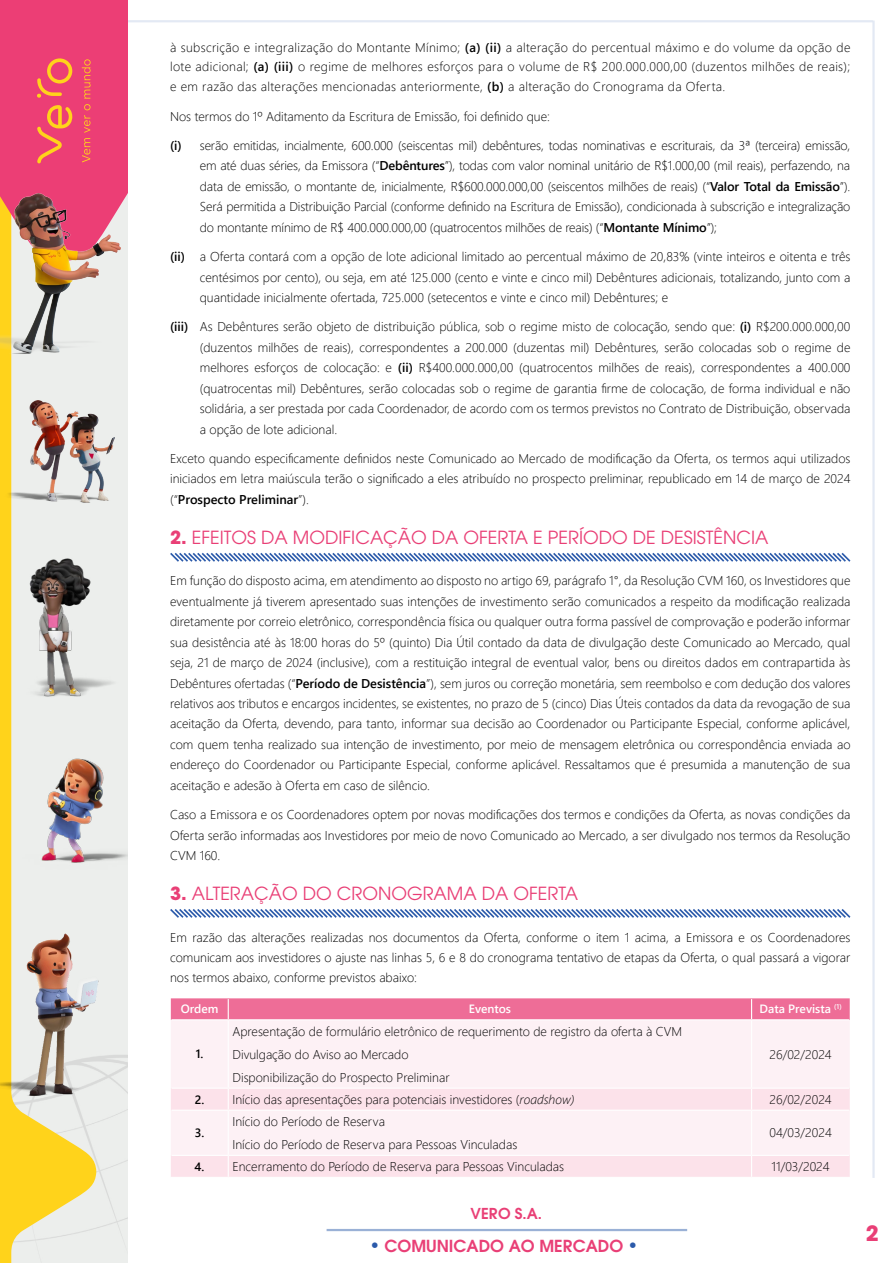
<style>
.page{position:relative;width:893px;height:1263px;background:#fff}
.page>*{position:absolute;margin:0;border:0;box-sizing:border-box;transform-origin:0 0}
.t1{font:700 21px "ITC Avant Garde Pro";color:#e93f76}
.t2{font:18px "ITC Avant Garde Pro";color:#e93f76}
.t3{font:600 16.5px "ITC Avant Garde Pro";color:#e93f76}
.t4{font:600 15px "ITC Avant Garde Pro";color:#e93f76}
.t5{font:300 12.75px/20.4px "Segoe UI";color:#000;text-align:justify}
.t6{font:600 12px "Segoe UI";color:#fff}
.t7{font:600 12px "Segoe UI";color:#000}
.s1{font-weight:600}
.s2{font-weight:700}
.s3{font-weight:600;font-size:12px}
.s4{font-style:italic}
.s5{font-size:18px;color:#2b5aaa}
</style>
<div class="page">
<hr style="left:872px;top:21px;width:3px;height:1157px;background:#d5deee">
<hr style="left:327px;top:1229px;width:360px;height:2px;background:#6487c1">
<hr style="left:61px;top:20px;width:812px;height:2px;background:#d5deee">
<div style="left:0;top:0;width:128px;height:1263px;background:#eceeec"></div>
<img style="left:96px;top:1055px;width:32px;height:175px">
<svg style="left:0;top:358px;width:96px;height:905px"></svg>
<svg style="left:0;top:0;width:128px;height:250px;background:#ec4673"></svg>
<img style="left:5px;top:400px;width:110px;height:108px">
<img style="left:18px;top:554px;width:95px;height:149px">
<img style="left:17px;top:736px;width:111px;height:137px">
<img style="left:0;top:194px;width:120px;height:164px">
<img style="left:0;top:932px;width:106px;height:169px">
<svg style="left:170px;top:552px;width:681px;height:10px"></svg>
<svg style="left:170px;top:909px;width:681px;height:9px"></svg>
<div style="left:171px;top:1020px;width:679px;height:68px;background:#fdf1f5"></div>
<svg style="left:171px;top:1088px;width:679px;height:89px;fill:#fdf1f5"></svg>
<div style="left:171px;top:998px;width:679px;height:22px;background:#ee6d97"></div>
<hr style="left:228px;top:1020px;width:1px;height:67px;background:#fff">
<hr style="left:751px;top:1020px;width:1px;height:67px;background:#fff">
<svg style="left:228px;top:1089px;width:1px;height:20px"></svg>
<svg style="left:751px;top:1089px;width:1px;height:20px"></svg>
<hr style="left:228px;top:1111px;width:1px;height:44px;background:#fff">
<hr style="left:751px;top:1111px;width:1px;height:44px;background:#fff">
<svg style="left:228px;top:1156px;width:1px;height:21px"></svg>
<svg style="left:751px;top:1156px;width:1px;height:21px"></svg>
<hr style="left:172px;top:1019px;width:56px;height:1px;background:#fff">
<hr style="left:228px;top:1019px;width:524px;height:1px;background:#fff">
<hr style="left:752px;top:1019px;width:97px;height:1px;background:#fff">
<hr style="left:172px;top:1087px;width:56px;height:2px;background:#fff">
<hr style="left:228px;top:1087px;width:524px;height:2px;background:#fff">
<hr style="left:752px;top:1087px;width:97px;height:2px;background:#fff">
<hr style="left:172px;top:1109px;width:56px;height:2px;background:#fff">
<hr style="left:228px;top:1109px;width:524px;height:2px;background:#fff">
<hr style="left:752px;top:1109px;width:97px;height:2px;background:#fff">
<hr style="left:172px;top:1155px;width:56px;height:1px;background:#fff">
<hr style="left:228px;top:1155px;width:524px;height:1px;background:#fff">
<hr style="left:752px;top:1155px;width:97px;height:1px;background:#fff">
<p class="t5" style="left:170px;top:36px;width:682px;line-height:19.6px">à subscrição e integralização do Montante Mínimo; <span class="s1">(a) (ii)</span> a alteração do percentual máximo e do volume da opção de lote adicional; <span class="s1">(a) (iii)</span> o regime de melhores esforços para o volume de R$ 200.000.000,00 (duzentos milhões de reais); e em razão das alterações mencionadas anteriormente, <span class="s1">(b)</span> a alteração do Cronograma da Oferta.</p>
<p class="t5" style="left:170px;top:105px;width:381px">Nos termos do 1º Aditamento da Escritura de Emissão, foi definido que:</p>
<p class="t5" style="left:200px;top:134px;width:652px;text-indent:-30px"><span class="s1">(i)</span> serão emitidas, incialmente, 600.000 (seiscentas mil) debêntures, todas nominativas e escriturais, da 3ª (terceira) emissão, em até duas séries, da Emissora (“<span class="s1">Debêntures</span>”), todas com valor nominal unitário de R$1.000,00 (mil reais), perfazendo, na data de emissão, o montante de, inicialmente, R$600.000.000,00 (seiscentos milhões de reais) (“<span class="s1">Valor Total da Emissão</span>”).<br>Será permitida a Distribuição Parcial (conforme definido na Escritura de Emissão), condicionada à subscrição e integralização do montante mínimo de R$ 400.000.000,00 (quatrocentos milhões de reais) (“<span class="s1">Montante Mínimo</span>”);</p>
<p class="t5" style="left:200px;top:245px;width:652px;text-indent:-30px"><span class="s1">(ii)</span> a Oferta contará com a opção de lote adicional limitado ao percentual máximo de 20,83% (vinte inteiros e oitenta e três centésimos por cento), ou seja, em até 125.000 (cento e vinte e cinco mil) Debêntures adicionais, totalizando, junto com a quantidade inicialmente ofertada, 725.000 (setecentos e vinte e cinco mil) Debêntures; e</p>
<p class="t5" style="left:200px;top:315px;width:652px;text-indent:-30px"><span class="s1">(iii)</span> As Debêntures serão objeto de distribuição pública, sob o regime misto de colocação, sendo que: <span class="s1">(i)</span> R$200.000.000,00 (duzentos milhões de reais), correspondentes a 200.000 (duzentas mil) Debêntures, serão colocadas sob o regime de melhores esforços de colocação: e <span class="s1">(ii)</span> R$400.000.000,00 (quatrocentos milhões de reais), correspondentes a 400.000 (quatrocentas mil) Debêntures, serão colocadas sob o regime de garantia firme de colocação, de forma individual e não solidária, a ser prestada por cada Coordenador, de acordo com os termos previstos no Contrato de Distribuição, observada a opção de lote adicional.</p>
<p class="t5" style="left:170px;top:447px;width:682px">Exceto quando especificamente definidos neste Comunicado ao Mercado de modificação da Oferta, os termos aqui utilizados iniciados em letra maiúscula terão o significado a eles atribuído no prospecto preliminar, republicado em 14 de março de 2024 (“<span class="s1">Prospecto Preliminar</span>”).</p>
<h2 class="t2" style="left:170px;top:526px;width:600px"><span class="s2">2.</span> EFEITOS DA MODIFICAÇÃO DA OFERTA E PERÍODO DE DESISTÊNCIA</h2>
<p class="t5" style="left:170px;top:569px;width:682px">Em função do disposto acima, em atendimento ao disposto no artigo 69, parágrafo 1°, da Resolução CVM 160, os Investidores que eventualmente já tiverem apresentado suas intenções de investimento serão comunicados a respeito da modificação realizada diretamente por correio eletrônico, correspondência física ou qualquer outra forma passível de comprovação e poderão informar sua desistência até às 18:00 horas do 5º (quinto) Dia Útil contado da data de divulgação deste Comunicado ao Mercado, qual seja, 21 de março de 2024 (inclusive), com a restituição integral de eventual valor, bens ou direitos dados em contrapartida às Debêntures ofertadas (“<span class="s1">Período de Desistência</span>”), sem juros ou correção monetária, sem reembolso e com dedução dos valores relativos aos tributos e encargos incidentes, se existentes, no prazo de 5 (cinco) Dias Úteis contados da data da revogação de sua aceitação da Oferta, devendo, para tanto, informar sua decisão ao Coordenador ou Participante Especial, conforme aplicável, com quem tenha realizado sua intenção de investimento, por meio de mensagem eletrônica ou correspondência enviada ao endereço do Coordenador ou Participante Especial, conforme aplicável. Ressaltamos que é presumida a manutenção de sua aceitação e adesão à Oferta em caso de silêncio.</p>
<p class="t5" style="left:170px;top:803px;width:682px">Caso a Emissora e os Coordenadores optem por novas modificações dos termos e condições da Oferta, as novas condições da Oferta serão informadas aos Investidores por meio de novo Comunicado ao Mercado, a ser divulgado nos termos da Resolução CVM 160.</p>
<h2 class="t2" style="left:170px;top:882px;width:409px"><span class="s2">3.</span> ALTERAÇÃO DO CRONOGRAMA DA OFERTA</h2>
<p class="t5" style="left:170px;top:926px;width:682px">Em razão das alterações realizadas nos documentos da Oferta, conforme o item 1 acima, a Emissora e os Coordenadores comunicam aos investidores o ajuste nas linhas 5, 6 e 8 do cronograma tentativo de etapas da Oferta, o qual passará a vigorar nos termos abaixo, conforme previstos abaixo:</p>
<p class="t6" style="left:181px;top:998px;width:39px">Ordem</p>
<p class="t6" style="left:469px;top:998px;width:44px">Eventos</p>
<p class="t6" style="left:759px;top:998px;width:84px">Data Prevista <sup>(1)</sup></p>
<p class="t7" style="left:196px;top:1043px;width:9px">1.</p>
<p class="t5" style="left:232px;top:1018px;width:451px;line-height:23.1px;text-align:left">Apresentação de formulário eletrônico de requerimento de registro da oferta à CVM<br>Divulgação do Aviso ao Mercado<br>Disponibilização do Prospecto Preliminar</p>
<p class="t5" style="left:770px;top:1043px;width:64px">26/02/2024</p>
<p class="t5" style="left:195px;top:1088px;width:381px"><span class="s3">2.</span> Início das apresentações para potenciais investidores (<span class="s4">roadshow)</span></p>
<p class="t5" style="left:770px;top:1088px;width:64px">26/02/2024</p>
<p class="t7" style="left:195px;top:1121px;width:11px">3.</p>
<p class="t5" style="left:232px;top:1108px;width:286px;line-height:23.1px">Início do Período de Reserva<br>Início do Período de Reserva para Pessoas Vinculadas</p>
<p class="t5" style="left:769px;top:1121px;width:64px">04/03/2024</p>
<p class="t5" style="left:195px;top:1155px;width:371px"><span class="s3">4.</span> Encerramento do Período de Reserva para Pessoas Vinculadas</p>
<p class="t5" style="left:772px;top:1155px;width:60px">11/03/2024</p>
<p class="t4" style="left:471px;top:1203px;width:73px">VERO S.A.</p>
<p class="t3" style="left:369px;top:1235px;width:270px"><span class="s5">•</span> COMUNICADO AO MERCADO <span class="s5">•</span></p>
<h1 class="t1" style="left:866px;top:1219px;width:14px">2</h1>
</div>
